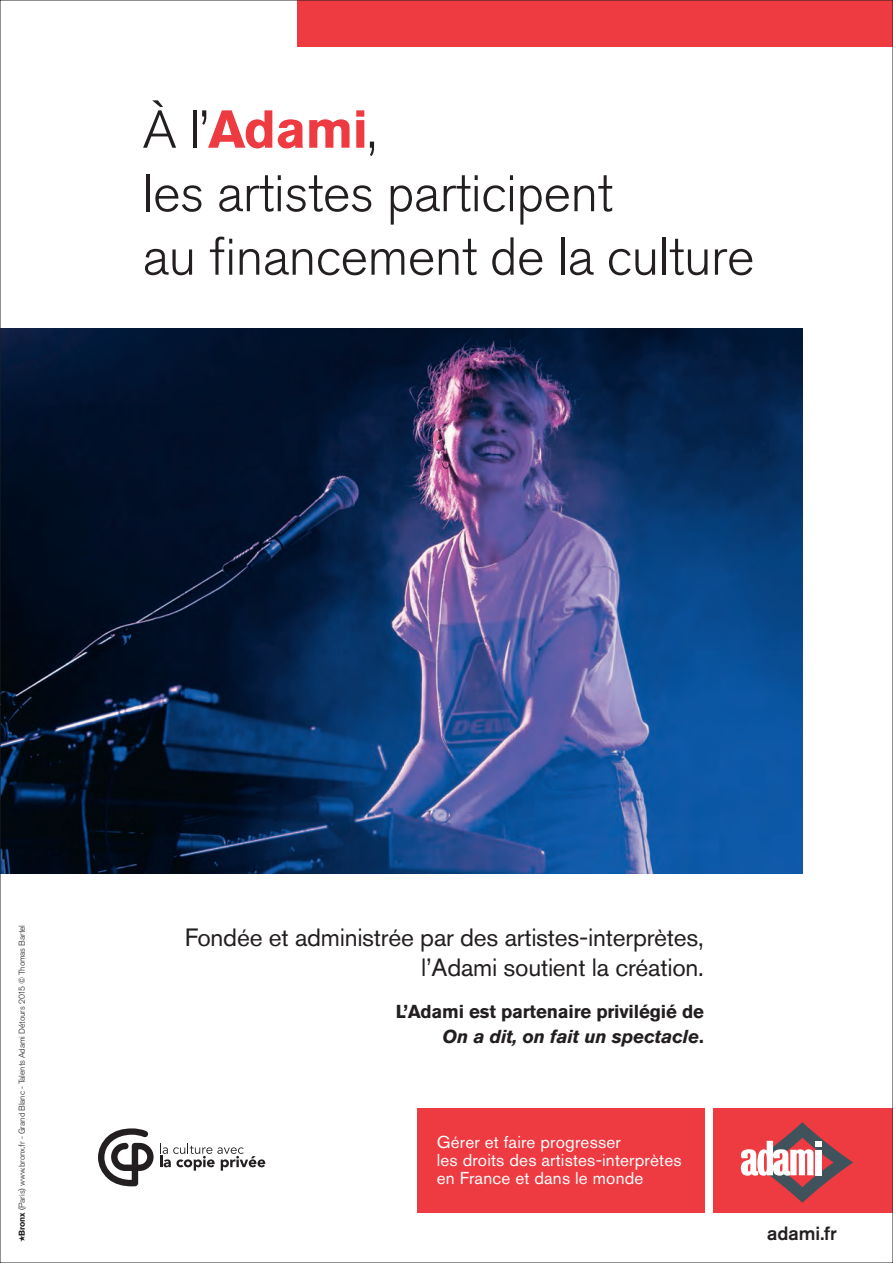
<style>
.page{position:relative;width:893px;height:1263px;background:#fff}
.page>*{position:absolute;margin:0;border:0;box-sizing:border-box;transform-origin:0 0}
.t1{font:300 52.95px/63.4px "Akzidenz Grotesk Pro";letter-spacing:-.01em;color:#231f20}
.t2{font:24.75px/29.4px "Akzidenz Grotesk Pro";letter-spacing:-.01em;color:#231f20;text-align:right}
.t3{font:500 19.05px "Akzidenz Grotesk Pro";color:#231f20}
.t4{font:700 18.6px/25.5px "Akzidenz Grotesk Pro";letter-spacing:-.01em;color:#231f20;text-align:right}
.t5{font:17.1px/18.1px "Akzidenz Grotesk Pro";letter-spacing:.01em;color:#fff}
.t6{font:300 8.55px "Akzidenz Grotesk Pro";letter-spacing:-.01em;color:#231f20}
.s1{font-weight:700;color:#ee3a41}
.s2{font-weight:700}
.s3{font-style:italic}
</style>
<div class="page">
<svg style="left:98px;top:1128px;width:56px;height:58px"></svg>
<svg style="left:160px;top:1144px;width:105px;height:27px"></svg>
<div style="left:417px;top:1108px;width:288px;height:104px;background:#ee3a41"></div>
<div style="left:714px;top:1108px;width:179px;height:104px;background:#ee3a41"></div>
<svg style="left:741px;top:1122px;width:112px;height:81px"></svg>
<div style="left:298px;top:0;width:595px;height:47px;background:#ee3a41"></div>
<img style="left:2px;top:329px;width:800px;height:545px">
<h1 class="t1" style="left:143px;top:98px;width:613px">À l’<span class="s1">Adami</span>,<br>les artistes participent<br>au financement de la culture</h1>
<p class="t6" style="left:16px;top:1242px;width:319px;rotate:-90deg">★<span class="s2">Bronx</span> (Paris) www.bronx.fr - Grand Blanc - Talents Adami Détours 2015 © Thomas Bartel</p>
<h2 class="t2" style="left:185px;top:923px;width:521px">Fondée et administrée par des artistes-interprètes, l’Adami soutient la création.</h2>
<p class="t4" style="left:396px;top:998px;width:310px">L’Adami est partenaire privilégié de<br><span class="s3">On a dit, on fait un spectacle</span>.</p>
<p class="t5" style="left:437px;top:1133px;width:246px">Gérer et faire progresser<br>les droits des artistes-interprètes en France et dans le monde</p>
<p class="t3" style="left:767px;top:1221px;width:71px">adami.fr</p>
</div>
